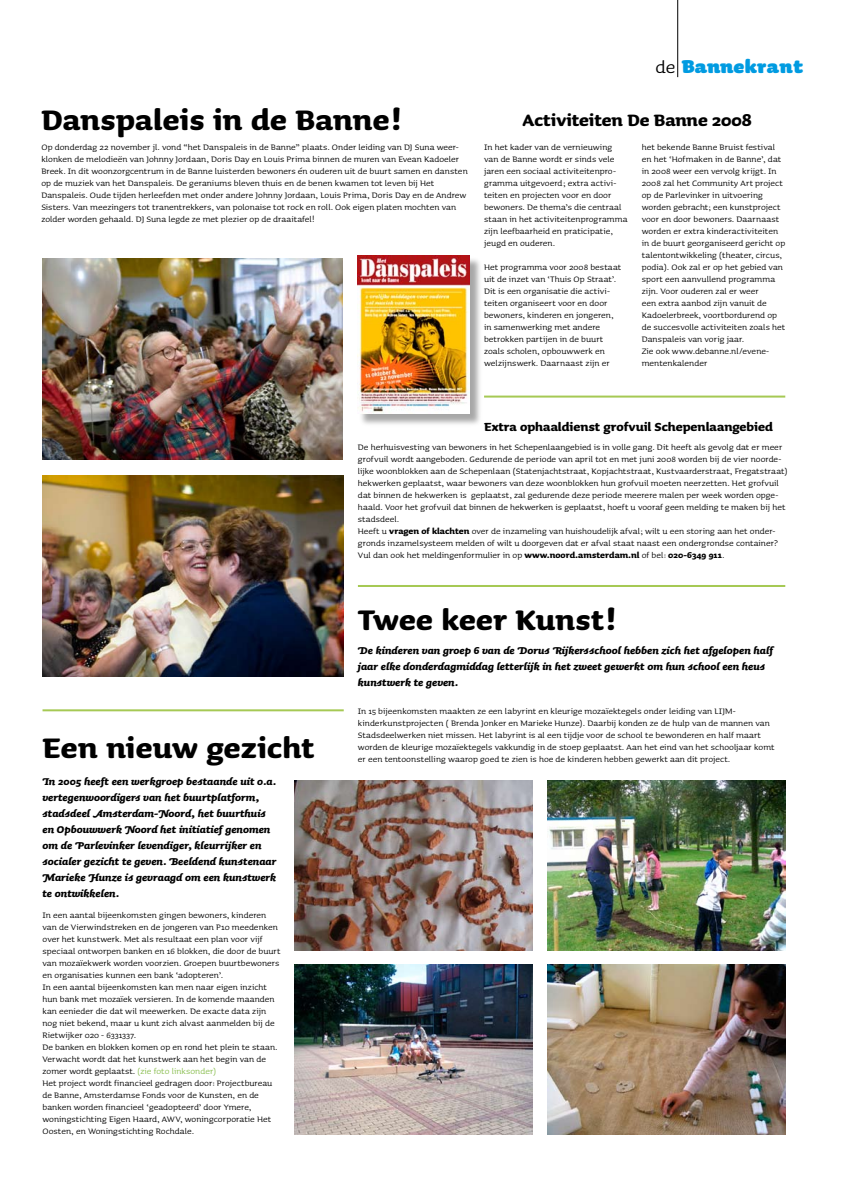
<style>
.page{position:relative;width:842px;height:1191px;background:#fff}
.page>*{position:absolute;margin:0;border:0;box-sizing:border-box;transform-origin:0 0}
.t1{font:700 36px "Sauna";letter-spacing:.005em;color:#000}
.t2{font:900 22px "Sauna";letter-spacing:.005em;color:#009be1}
.t3{font:700 21px "Sauna";color:#000}
.t4{font:700 15px "Sauna";color:#000}
.t5{font:12.5px/16px "Sauna Bold Italic Swash";color:#000}
.t6{font:10.5px/12px "Sauna";letter-spacing:.005em;color:#000}
.s1{font-weight:400;color:#000}
.s2{font-weight:700}
.s3{color:#88bd4e}
</style>
<div class="page">
<hr style="left:677px;top:0;width:1px;height:77px;background:#000">
<img style="left:295px;top:964px;width:238px;height:170px">
<img style="left:547px;top:964px;width:238px;height:170px">
<img style="left:547px;top:780px;width:238px;height:170px">
<img style="left:295px;top:780px;width:238px;height:170px">
<img style="left:43px;top:259px;width:300px;height:201px">
<img style="left:43px;top:476px;width:301px;height:200px">
<hr style="left:358px;top:585px;width:427px;height:2px;background:#a6c954">
<hr style="left:484px;top:395px;width:301px;height:2px;background:#a6c954">
<div style="left:359px;top:256px;width:124px;height:171px;background:#000;opacity:.35"></div>
<img style="left:358px;top:255px;width:112px;height:159px">
<hr style="left:43px;top:709px;width:301px;height:2px;background:#a6c954">
<h1 class="t1" style="left:41px;top:100px;width:362px">Danspaleis in de Banne!</h1>
<p class="t6" style="left:41px;top:141px;width:428px">Op donderdag 22 november jl. vond “het Danspaleis in de Banne” plaats. Onder leiding van DJ Suna weer&shy;klonken de melodieën van Johnny Jordaan, Doris Day en Louis Prima binnen de muren van Evean Kadoeler Breek. In dit woonzorgcentrum in de Banne luisterden bewoners én ouderen uit de buurt samen en dansten op de muziek van het Danspaleis. De geraniums bleven thuis en de benen kwamen tot leven bij Het Danspaleis. Oude tijden herleefden met onder andere Johnny Jordaan, Louis Prima, Doris Day en de Andrew Sisters. Van meezingers tot tranentrekkers, van polonaise tot rock en roll. Ook eigen platen mochten van zolder worden gehaald. DJ Suna legde ze met plezier op de draaitafel!</p>
<h2 class="t2" style="left:655px;top:54px;width:149px"><span class="s1">de</span> Bannekrant</h2>
<h3 class="t3" style="left:522px;top:109px;width:231px">Activiteiten De Banne 2008</h3>
<p class="t6" style="left:484px;top:141px;width:145px">In het kader van de vernieuwing van de Banne wordt er sinds vele jaren een sociaal activiteitenpro&shy;gramma uitgevoerd; extra activi&shy;teiten en projecten voor en door bewoners. De thema’s die centraal staan in het activiteitenprogramma zijn leefbaarheid en praticipatie, jeugd en ouderen.</p>
<p class="t6" style="left:484px;top:261px;width:139px">Het programma voor 2008 bestaat uit de inzet van ‘Thuis Op Straat’.<br>Dit is een organisatie die activi&shy;teiten organiseert voor en door bewoners, kinderen en jongeren, in samenwerking met andere betrokken partijen in de buurt zoals scholen, opbouwwerk en welzijnswerk. Daarnaast zijn er</p>
<p class="t6" style="left:642px;top:141px;width:145px">het bekende Banne Bruist festival en het ‘Hofmaken in de Banne’, dat in 2008 weer een vervolg krijgt. In<br>2008 zal het Community Art project op de Parlevinker in uitvoering worden gebracht; een kunstproject voor en door bewoners. Daarnaast worden er extra kinderactiviteiten in de buurt georganiseerd gericht op talentontwikkeling (theater, circus, podia). Ook zal er op het gebied van sport een aanvullend programma zijn. Voor ouderen zal er weer<br>een extra aanbod zijn vanuit de<br>Kadoelerbreek, voortbordurend op de succesvolle activiteiten zoals het<br>Danspaleis van vorig jaar.<br>Zie ook www.debanne.nl/evene&shy;mentenkalender</p>
<h3 class="t4" style="left:484px;top:419px;width:290px">Extra ophaaldienst grofvuil Schepenlaan-gebied</h3>
<p class="t6" style="left:358px;top:441px;width:431px">De herhuisvesting van bewoners in het Schepenlaangebied is in volle gang. Dit heeft als gevolg dat er meer grofvuil wordt aangeboden. Gedurende de periode van april tot en met juni 2008 worden bij de vier noorde&shy;lijke woonblokken aan de Schepenlaan (Statenjachtstraat, Kopjachtstraat, Kustvaarderstraat, Fregatstraat) hekwerken geplaatst, waar bewoners van deze woonblokken hun grofvuil moeten neerzetten. Het grofvuil dat binnen de hekwerken is geplaatst, zal gedurende deze periode meerere malen per week worden opge&shy;haald. Voor het grofvuil dat binnen de hekwerken is geplaatst, hoeft u vooraf geen melding te maken bij het stadsdeel.<br>Heeft u <span class="s2">vragen of klachten</span> over de inzameling van huishoudelijk afval; wilt u een storing aan het onder&shy;gronds inzamelsysteem melden of wilt u doorgeven dat er afval staat naast een ondergrondse container?<br>Vul dan ook het meldingenformulier in op <span class="s2">www.noord.amsterdam.nl</span> of bel: <span class="s2">020-6349 911</span>.</p>
<h1 class="t1" style="left:43px;top:729px;width:273px">Een nieuw gezicht</h1>
<p class="t5" style="left:43px;top:773px;width:236px">In 2005 heeft een werkgroep bestaande uit o.a. vertegenwoordigers van het buurtplatform, stadsdeel Amsterdam-Noord, het buurthuis en Opbouwwerk Noord het initiatief genomen om de Parlevinker levendiger, kleurrijker en socialer gezicht te geven. Beeldend kunstenaar Marieke Hunze is gevraagd om een kunstwerk te ontwikkelen.</p>
<p class="t6" style="left:43px;top:909px;width:240px">In een aantal bijeenkomsten gingen bewoners, kinderen van de Vierwindstreken en de jongeren van P10 meedenken over het kunstwerk. Met als resultaat een plan voor vijf speciaal ontworpen banken en 16 blokken, die door de buurt van mozaïekwerk worden voorzien. Groepen buurtbewoners en organisaties kunnen een bank ‘adopteren’.<br>In een aantal bijeenkomsten kan men naar eigen inzicht hun bank met mozaïek versieren. In de komende maanden kan eenieder die dat wil meewerken. De exacte data zijn nog niet bekend, maar u kunt zich alvast aanmelden bij de Rietwijker 020 - 6331337.<br>De banken en blokken komen op en rond het plein te staan.<br>Verwacht wordt dat het kunstwerk aan het begin van de zomer wordt geplaatst. <span class="s3">(zie foto linksonder)<br></span>Het project wordt financieel gedragen door: Projectbureau de Banne, Amsterdamse Fonds voor de Kunsten, en de banken worden financieel ‘geadopteerd’ door Ymere, woningstichting Eigen Haard, AWV, woningcorporatie Het Oosten, en Woningstichting Rochdale.</p>
<h1 class="t1" style="left:358px;top:600px;width:260px">Twee keer Kunst!</h1>
<p class="t5" style="left:358px;top:642px;width:417px">De kinderen van groep 6 van de Dorus Rijkersschool hebben zich het afgelopen half jaar elke donderdagmiddag letterlijk in het zweet gewerkt om hun school een heus kunstwerk te geven.</p>
<p class="t6" style="left:358px;top:705px;width:418px">In 15 bijeenkomsten maakten ze een labyrint en kleurige mozaïektegels onder leiding van LIJM&shy;kinderkunstprojecten ( Brenda Jonker en Marieke Hunze). Daarbij konden ze de hulp van de mannen van Stadsdeelwerken niet missen. Het labyrint is al een tijdje voor de school te bewonderen en half maart worden de kleurige mozaïektegels vakkundig in de stoep geplaatst. Aan het eind van het schooljaar komt er een tentoonstelling waarop goed te zien is hoe de kinderen hebben gewerkt aan dit project.</p>
</div>
